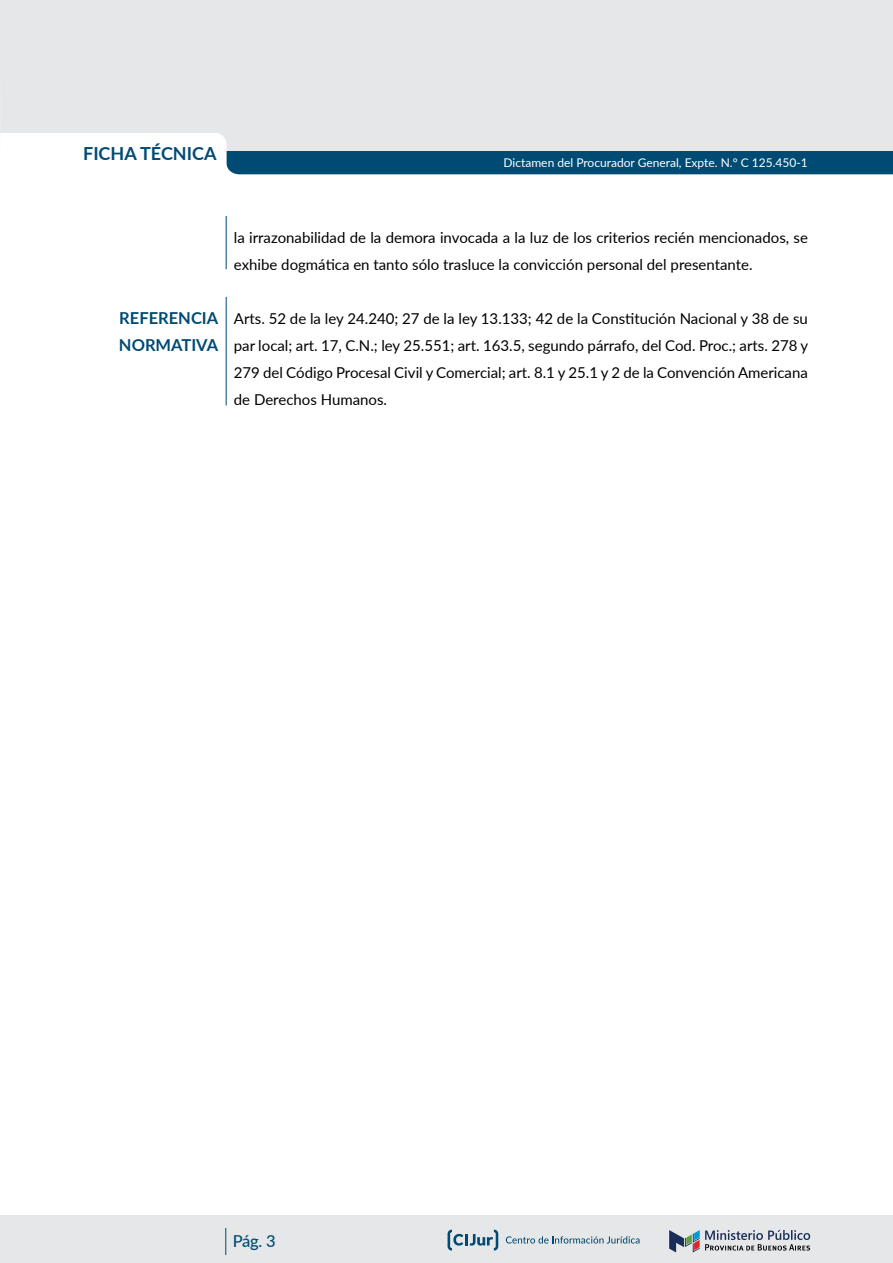
<style>
.page{position:relative;width:893px;height:1263px;background:#fff}
.page>*{position:absolute;margin:0;border:0;box-sizing:border-box;transform-origin:0 0}
.t1{font:700 18px "Lato";color:#004b74}
.t2{font:700 16.5px/27px "Lato";color:#004b74}
.t3{font:500 16.5px "Lato";color:#004b74}
.t4{font:15px/27px "Lato";color:#000}
.t5{font:12px "Lato";color:#fff}
</style>
<div class="page">
<div style="left:0;top:1215px;width:893px;height:48px;background:#e6e7e8"></div>
<svg style="left:669px;top:1230px;width:141px;height:22px"></svg>
<svg style="left:506px;top:1236px;width:133px;height:7px"></svg>
<svg style="left:448px;top:1229px;width:50px;height:21px"></svg>
<svg style="left:225px;top:1228px;width:1px;height:27px"></svg>
<div style="left:0;top:0;width:893px;height:166px;background:#e6e7e8"></div>
<hr style="left:226px;top:216px;width:1px;height:53px;background:#004b74">
<div style="left:227px;top:151px;width:666px;height:23px;background:#004b74"></div>
<hr style="left:226px;top:297px;width:1px;height:108px;background:#004b74">
<p class="t1" style="left:83px;top:140px;width:135px">FICHA TÉCNICA</p>
<p class="t5" style="left:504px;top:155px;width:306px">Dictamen del Procurador General, Expte. N.° C 125.450-1</p>
<p class="t4" style="left:234px;top:223px;width:576px">la irrazonabilidad de la demora invocada a la luz de los criterios recién mencionados, se exhibe dogmática en tanto sólo trasluce la convicción personal del presentante.</p>
<p class="t2" style="left:119px;top:304px;width:101px">REFERENCIA<br>NORMATIVA</p>
<p class="t4" style="left:234px;top:304px;width:576px;text-align:justify">Arts. 52 de la ley 24.240; 27 de la ley 13.133; 42 de la Constitución Nacional y 38 de su par local; art. 17, C.N.; ley 25.551; art. 163.5, segundo párrafo, del Cod. Proc.; arts. 278 y 279 del Código Procesal Civil y Comercial; art. 8.1 y 25.1 y 2 de la Convención Americana de Derechos Humanos.</p>
<p class="t3" style="left:233px;top:1229px;width:44px">Pág. 3</p>
</div>
